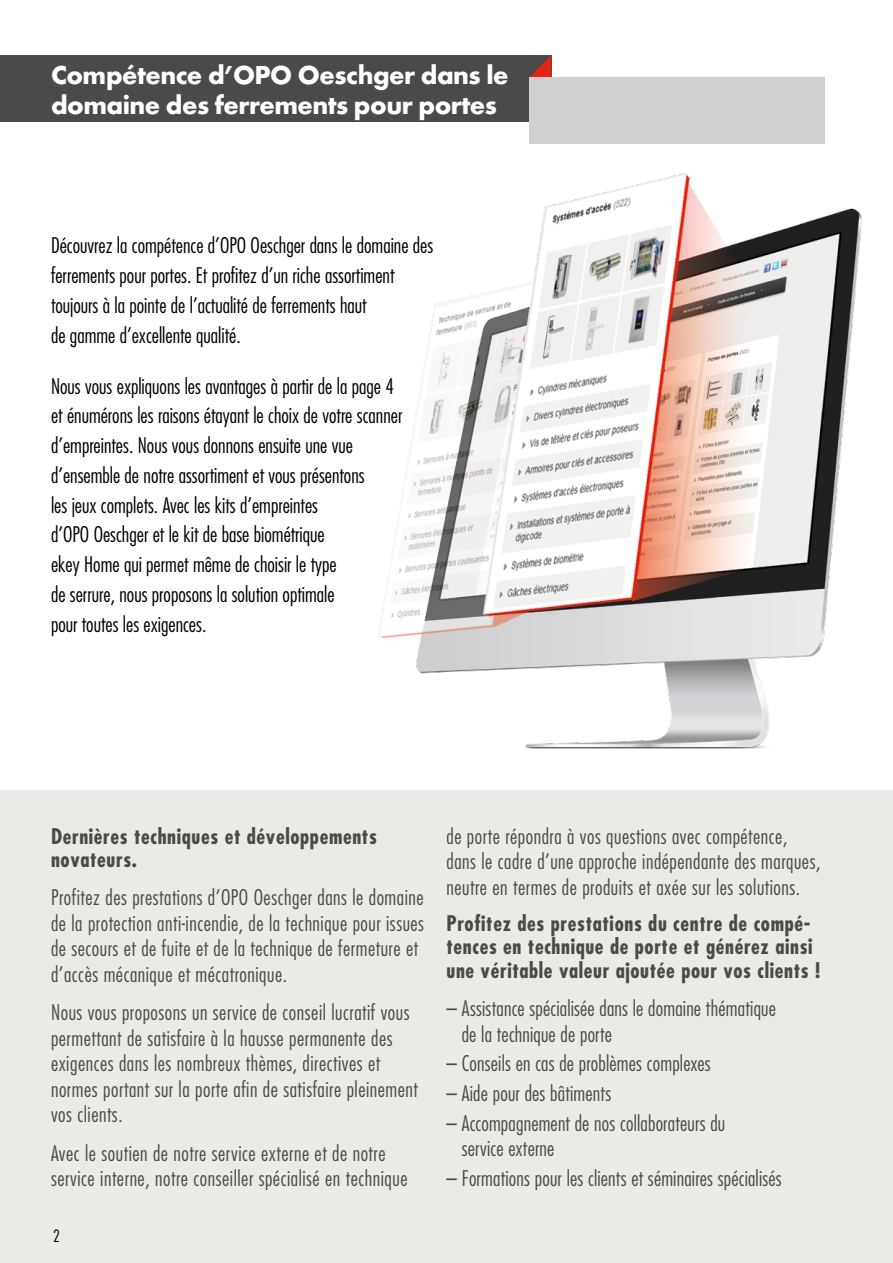
<style>
.page{position:relative;width:893px;height:1263px;background:#fff}
.page>*{position:absolute;margin:0;border:0;box-sizing:border-box;transform-origin:0 0}
.t1{font:700 27px/30px "Futura EFTUOP";letter-spacing:-.02em;color:#fff}
.t2{font:300 condensed 21px/25.5px "Futura Std";letter-spacing:.025em;color:#4a4a49}
.t3{font:300 condensed 21px/29.7px "Futura Std";color:#000}
.t4{font:700 condensed 21px/23.4px "Futura Std";letter-spacing:.03em;color:#4a4a49}
.t5{font:300 condensed 16.5px "Futura Std";color:#000}
</style>
<div class="page">
<div style="left:0;top:790px;width:893px;height:473px;background:#eceae6"></div>
<div style="left:0;top:55px;width:551px;height:67px;background:#4a4a49"></div>
<svg style="left:530px;top:56px;width:21px;height:21px"></svg>
<div style="left:529px;top:77px;width:296px;height:67px;background:#d0d0d0"></div>
<img style="left:378px;top:173px;width:484px;height:576px">
<p class="t1" style="left:51px;top:60px;width:459px">Compétence d’OPO Oeschger dans le domaine des ferrements pour portes</p>
<p class="t3" style="left:51px;top:231px;width:384px">Découvrez la compétence d’OPO Oeschger dans le domaine des ferrements pour portes. Et profitez d’un riche assortiment toujours à la pointe de l’actualité de ferrements haut<br>de gamme d’excellente qualité.</p>
<p class="t3" style="left:51px;top:371px;width:353px">Nous vous expliquons les avantages à partir de la page 4 et énumérons les raisons étayant le choix de votre scanner d’empreintes. Nous vous donnons ensuite une vue d’ensemble de notre assortiment et vous présentons<br>les jeux complets. Avec les kits d’empreintes<br>d’OPO Oeschger et le kit de base biométrique<br>ekey Home qui permet même de choisir le type<br>de serrure, nous proposons la solution optimale<br>pour toutes les exigences.</p>
<p class="t4" style="left:51px;top:824px;width:327px">Dernières techniques et développements novateurs.</p>
<p class="t2" style="left:51px;top:885px;width:375px">Profitez des prestations d’OPO Oeschger dans le domaine de la protection anti-incendie, de la technique pour issues de secours et de fuite et de la technique de fermeture et d’accès mécanique et mécatronique.</p>
<p class="t2" style="left:51px;top:1000px;width:368px">Nous vous proposons un service de conseil lucratif vous permettant de satisfaire à la hausse permanente des exigences dans les nombreux thèmes, directives et normes portant sur la porte afin de satisfaire pleinement vos clients.</p>
<p class="t2" style="left:51px;top:1140px;width:358px">Avec le soutien de notre service externe et de notre service interne, notre conseiller spécialisé en technique</p>
<p class="t5" style="left:53px;top:1226px;width:8px">2</p>
<p class="t2" style="left:446px;top:823px;width:375px">de porte répondra à vos questions avec compétence, dans le cadre d’une approche indépendante des marques, neutre en termes de produits et axée sur les solutions.</p>
<p class="t4" style="left:446px;top:911px;width:375px">Profitez des prestations du centre de compé&shy;tences en technique de porte et générez ainsi une véritable valeur ajoutée pour vos clients !</p>
<p class="t2" style="left:462px;top:995px;width:316px;text-indent:-15px">– Assistance spécialisée dans le domaine thématique de la technique de porte</p>
<p class="t2" style="left:446px;top:1051px;width:266px">– Conseils en cas de problèmes complexes</p>
<p class="t2" style="left:446px;top:1080px;width:166px">– Aide pour des bâtiments</p>
<p class="t2" style="left:462px;top:1110px;width:265px;text-indent:-15px">– Accompagnement de nos collaborateurs du service externe</p>
<p class="t2" style="left:446px;top:1165px;width:337px">– Formations pour les clients et séminaires spécialisés</p>
</div>
